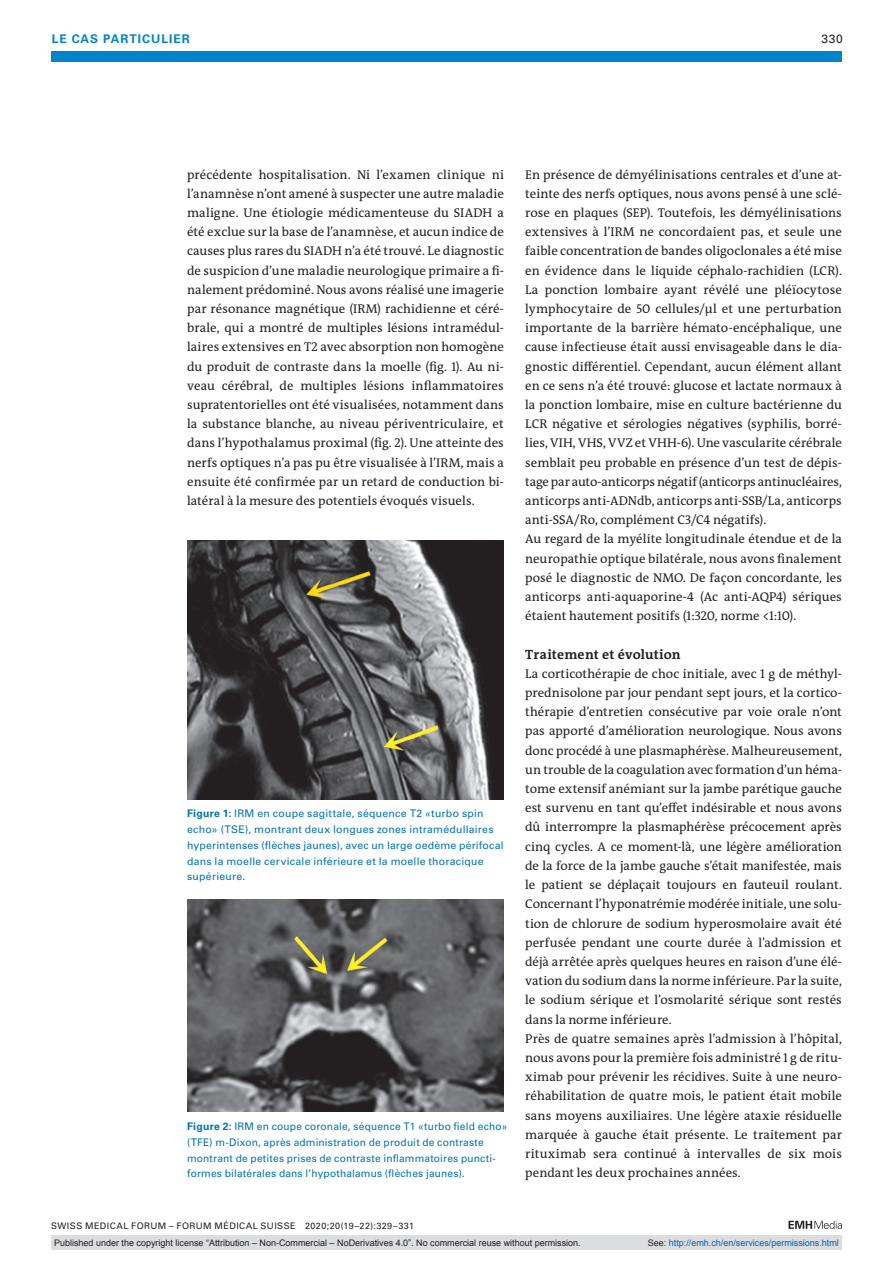
<style>
.page{position:relative;width:893px;height:1263px;background:#fff}
.page>*{position:absolute;margin:0;border:0;box-sizing:border-box;transform-origin:0 0}
.t1{font:700 13.5px "The Antiqua B W7";letter-spacing:.01em;color:#231f20}
.t2{font:12.75px/19.2px "The Antiqua B W5 Plain";letter-spacing:.005em;color:#231f20}
.t3{font:700 12px "Univers LT Std";color:#0084ca}
.t4{font:12px "Univers LT Std";color:#231f20}
.t5{font:10.5px/15.8px "Univers LT Std";letter-spacing:.02em;color:#0072b2}
.t6{font:9px "Arial";color:#231f20}
.t7{font:9px "Univers LT Std";letter-spacing:.05em;color:#231f20}
.t8{font:9px "Arial";color:#0166b3}
.s1{font-weight:700}
.s2{color:#231f20}
</style>
<div class="page">
<div style="left:51px;top:51px;width:791px;height:11px;background:#0084ca"></div>
<svg style="left:788px;top:1221px;width:54px;height:8px"></svg>
<img style="left:187px;top:900px;width:317px;height:212px">
<img style="left:187px;top:540px;width:317px;height:260px">
<div style="left:51px;top:1235px;width:791px;height:15px;background:#dcdddf"></div>
<p class="t3" style="left:52px;top:31px;width:30px">LE CAS</p>
<p class="t3" style="left:103px;top:31px;width:9px">PARTICULIER</p>
<p class="t4" style="left:821px;top:31px;width:23px">330</p>
<p class="t2" style="left:187px;top:165px;width:318px;text-align:justify">précédente hospitalisation. Ni l’examen clinique ni l’anamnèse n’ont amené à suspecter une autre maladie maligne. Une étiologie médicamenteuse du SIADH a été exclue sur la base de l’anamnèse, et aucun indice de causes plus rares du SIADH n’a été trouvé. Le diagnostic de suspicion d’une maladie neurologique primaire a fi&shy;nalement prédominé. Nous avons réalisé une imagerie par résonance magnétique (IRM) rachidienne et céré&shy;brale, qui a montré de multiples lésions intramédul&shy;laires extensives en T2 avec absorption non homogène du produit de contraste dans la moelle (fig. 1). Au ni&shy;veau cérébral, de multiples lésions inflammatoires supratentorielles ont été visualisées, notamment dans la substance blanche, au niveau périventriculaire, et dans l’hypothalamus proximal (fig. 2). Une atteinte des nerfs optiques n’a pas pu être visualisée à l’IRM, mais a ensuite été confirmée par un retard de conduction bi&shy;latéral à la mesure des potentiels évoqués visuels.</p>
<p class="t2" style="left:525px;top:165px;width:318px">En présence de démyélinisations centrales et d’une at&shy;teinte des nerfs optiques, nous avons pensé à une sclé&shy;rose en plaques (SEP). Toutefois, les démyélinisations extensives à l’IRM ne concordaient pas, et seule une faible concentration de bandes oligoclonales a été mise en évidence dans le liquide céphalo-rachidien (LCR).<br>La ponction lombaire ayant révélé une pléïocytose lymphocytaire de 50 cellules/μl et une perturbation importante de la barrière hémato-encéphalique, une cause infectieuse était aussi envisageable dans le dia&shy;gnostic différentiel. Cependant, aucun élément allant en ce sens n’a été trouvé: glucose et lactate normaux à la ponction lombaire, mise en culture bactérienne du LCR négative et sérologies négatives (syphilis, borré&shy;lies, VIH, VHS, VVZ et VHH-6). Une vascularite cérébrale semblait peu probable en présence d’un test de dépis&shy;tage par auto-anticorps négatif (anticorps antinucléaires, anticorps anti-ADNdb, anticorps anti-SSB/La, anticorps anti-SSA/Ro, complément C3/C4 négatifs).<br>Au regard de la myélite longitudinale étendue et de la neuropathie optique bilatérale, nous avons finalement posé le diagnostic de NMO. De façon concordante, les anticorps anti-aquaporine-4 (Ac anti-AQP4) sériques étaient hautement positifs (1:320, norme &lt;1:10).</p>
<p class="t1" style="left:525px;top:645px;width:157px">Traitement et évolution</p>
<p class="t2" style="left:525px;top:664px;width:318px">La corticothérapie de choc initiale, avec 1 g de méthyl&shy;prednisolone par jour pendant sept jours, et la cortico&shy;thérapie d’entretien consécutive par voie orale n’ont pas apporté d’amélioration neurologique. Nous avons donc procédé à une plasmaphérèse. Malheureusement, un trouble de la coagulation avec formation d’un héma&shy;tome extensif anémiant sur la jambe parétique gauche est survenu en tant qu’effet indésirable et nous avons dû interrompre la plasmaphérèse précocement après cinq cycles. A ce moment-là, une légère amélioration de la force de la jambe gauche s’était manifestée, mais le patient se déplaçait toujours en fauteuil roulant.<br>Concernant l’hyponatrémie modérée initiale, une solu&shy;tion de chlorure de sodium hyperosmolaire avait été perfusée pendant une courte durée à l’admission et déjà arrêtée après quelques heures en raison d’une élé&shy;vation du sodium dans la norme inférieure. Par la suite, le sodium sérique et l’osmolarité sérique sont restés dans la norme inférieure.<br>Près de quatre semaines après l’admission à l’hôpital, nous avons pour la première fois administré 1 g de ritu&shy;ximab pour prévenir les récidives. Suite à une neuro&shy;réhabilitation de quatre mois, le patient était mobile sans moyens auxiliaires. Une légère ataxie résiduelle marquée à gauche était présente. Le traitement par rituximab sera continué à intervalles de six mois pendant les deux prochaines années.</p>
<p class="t5" style="left:187px;top:806px;width:318px"><span class="s1">FIGURE 1:</span> IRM en coupe sagittale, séquence T2 «turbo spin echo» (TSE), montrant deux longues zones intramédullaires hyperintenses (flèches jaunes), avec un large oedème périfocal dans la moelle cervicale inférieure et la moelle thoracique supérieure.</p>
<p class="t5" style="left:187px;top:1118px;width:322px"><span class="s1">FIGURE 2:</span> IRM en coupe coronale, séquence T1 «turbo field echo» (TFE) m-Dixon, après administration de produit de contraste montrant de petites prises de contraste inflammatoires puncti&shy;formes bilatérales dans l’hypothalamus (flèches jaunes).</p>
<p class="t7" style="left:51px;top:1220px;width:365px">SWISS MEDICAL FORUM – FORUM MÉDICAL SUISSE 2020;20(19–22):329–331</p>
<p class="t6" style="left:54px;top:1237px;width:528px">Published under the copyright license “Attribution – Non-Commercial – NoDerivatives 4.0”. No commercial reuse without permission.</p>
<p class="t8" style="left:648px;top:1237px;width:193px"><span class="s2">See:</span> http://emh.ch/en/services/permissions.html</p>
</div>
